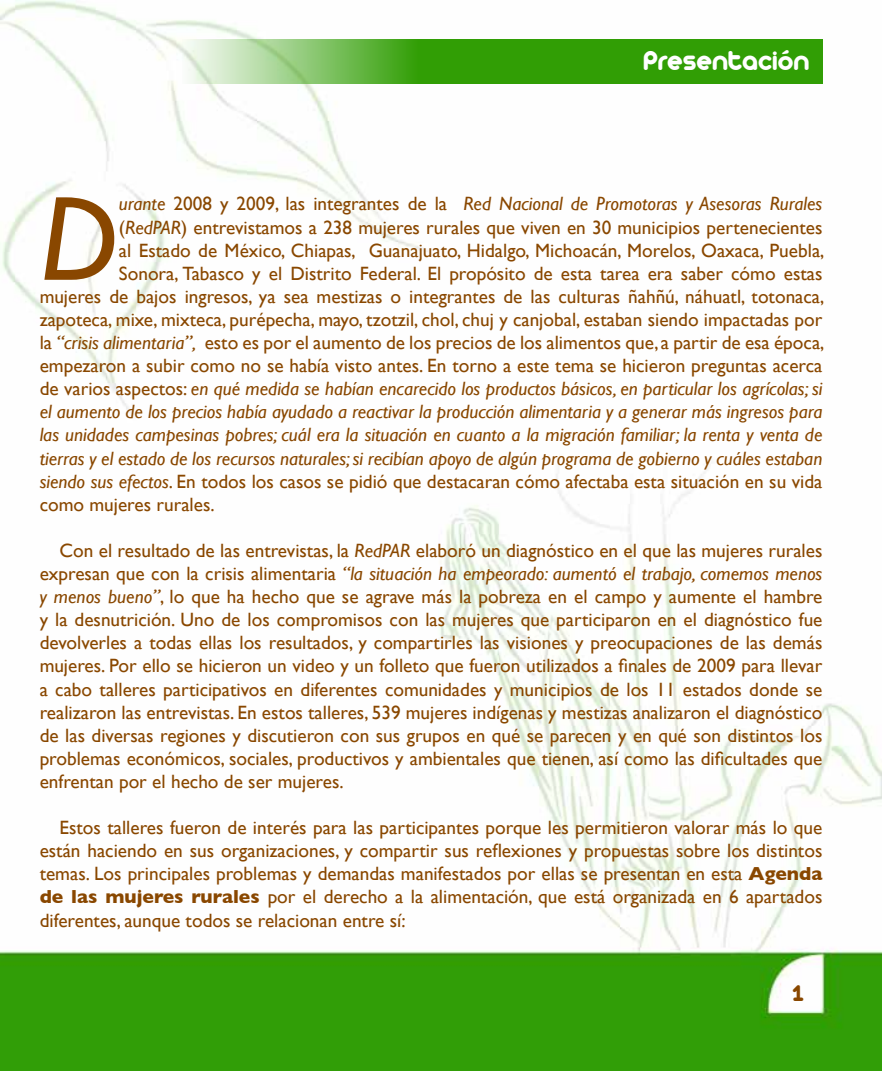
<style>
.page{position:relative;width:882px;height:1071px;background:#fff}
.page>*{position:absolute;margin:0;border:0;box-sizing:border-box;transform-origin:0 0}
.t1{font:italic 120.92px "Gill Sans";color:#894700}
.t2{font:29.75px "Arista";color:#fff}
.t3{font:24.5px "Arista";color:#894700}
.t4{font:19.25px/23.1px "Gill Sans";color:#894700;text-align:justify}
.t5{font:italic 19.25px "Gill Sans";color:#894700}
.s1{font-style:normal}
.s2{font-style:italic}
.s3{font-weight:700}
</style>
<div class="page">
<img style="left:0;top:0;width:882px;height:1071px">
<svg style="left:182px;top:39px;width:640px;height:45px;background:#55af31"></svg>
<h2 class="t2" style="left:643px;top:45px;width:168px">Presentación</h2>
<h1 class="t1" style="left:40px;top:170px;width:81px">D</h1>
<p class="t5" style="left:119px;top:193px;width:705px">urante <span class="s1">2008 y 2009, las integrantes de la</span> Red Nacional de Promotoras y Asesoras Rurales</p>
<p class="t4" style="left:119px;top:215px;width:705px">(<span class="s2">RedPAR</span>) entrevistamos a 238 mujeres rurales que viven en 30 municipios pertenecientes</p>
<p class="t4" style="left:119px;top:238px;width:707px">al Estado de México, Chiapas, Guanajuato, Hidalgo, Michoacán, Morelos, Oaxaca, Puebla,</p>
<p class="t4" style="left:119px;top:262px;width:705px">Sonora, Tabasco y el Distrito Federal. El propósito de esta tarea era saber cómo estas</p>
<p class="t4" style="left:40px;top:285px;width:786px">mujeres de bajos ingresos, ya sea mestizas o integrantes de las culturas ñahñú, náhuatl, totonaca,</p>
<p class="t4" style="left:40px;top:308px;width:784px">zapoteca, mixe, mixteca, purépecha, mayo, tzotzil, chol, chuj y canjobal, estaban siendo impactadas por</p>
<p class="t4" style="left:40px;top:331px;width:786px">la <span class="s2">“crisis alimentaria”,</span> esto es por el aumento de los precios de los alimentos que, a partir de esa época,</p>
<p class="t4" style="left:40px;top:354px;width:784px">empezaron a subir como no se había visto antes. En torno a este tema se hicieron preguntas acerca</p>
<p class="t5" style="left:40px;top:378px;width:784px"><span class="s1">de varios aspectos:</span> en qué medida se habían encarecido los productos básicos, en particular los agrícolas; si</p>
<p class="t5" style="left:40px;top:401px;width:784px">el aumento de los precios había ayudado a reactivar la producción alimentaria y a generar más ingresos para</p>
<p class="t5" style="left:40px;top:424px;width:784px">las unidades campesinas pobres; cuál era la situación en cuanto a la migración familiar; la renta y venta de</p>
<p class="t5" style="left:40px;top:447px;width:784px">tierras y el estado de los recursos naturales; si recibían apoyo de algún programa de gobierno y cuáles estaban</p>
<p class="t4" style="left:40px;top:469px;width:784px"><span class="s2">siendo sus efectos</span>. En todos los casos se pidió que destacaran cómo afectaba esta situación en su vida</p>
<p class="t4" style="left:40px;top:493px;width:176px">como mujeres rurales.</p>
<p class="t4" style="left:40px;top:539px;width:784px;text-indent:20px">Con el resultado de las entrevistas, la <span class="s2">RedPAR</span> elaboró un diagnóstico en el que las mujeres rurales expresan que con la crisis alimentaria <span class="s2">“la situación ha empeorado: aumentó el trabajo, comemos menos y menos bueno”</span>, lo que ha hecho que se agrave más la pobreza en el campo y aumente el hambre y la desnutrición. Uno de los compromisos con las mujeres que participaron en el diagnóstico fue devolverles a todas ellas los resultados, y compartirles las visiones y preocupaciones de las demás mujeres. Por ello se hicieron un video y un folleto que fueron utilizados a finales de 2009 para llevar a cabo talleres participativos en diferentes comunidades y municipios de los 11 estados donde se realizaron las entrevistas. En estos talleres, 539 mujeres indígenas y mestizas analizaron el diagnóstico de las diversas regiones y discutieron con sus grupos en qué se parecen y en qué son distintos los problemas económicos, sociales, productivos y ambientales que tienen, así como las dificultades que enfrentan por el hecho de ser mujeres.</p>
<p class="t4" style="left:40px;top:816px;width:784px;text-indent:20px">Estos talleres fueron de interés para las participantes porque les permitieron valorar más lo que están haciendo en sus organizaciones, y compartir sus reflexiones y propuestas sobre los distintos temas. Los principales problemas y demandas manifestados por ellas se presentan en esta <span class="s3">Agenda de las mujeres rurales</span> por el derecho a la alimentación, que está organizada en 6 apartados diferentes, aunque todos se relacionan entre sí:</p>
<p class="t3" style="left:792px;top:981px;width:13px">1</p>
</div>
